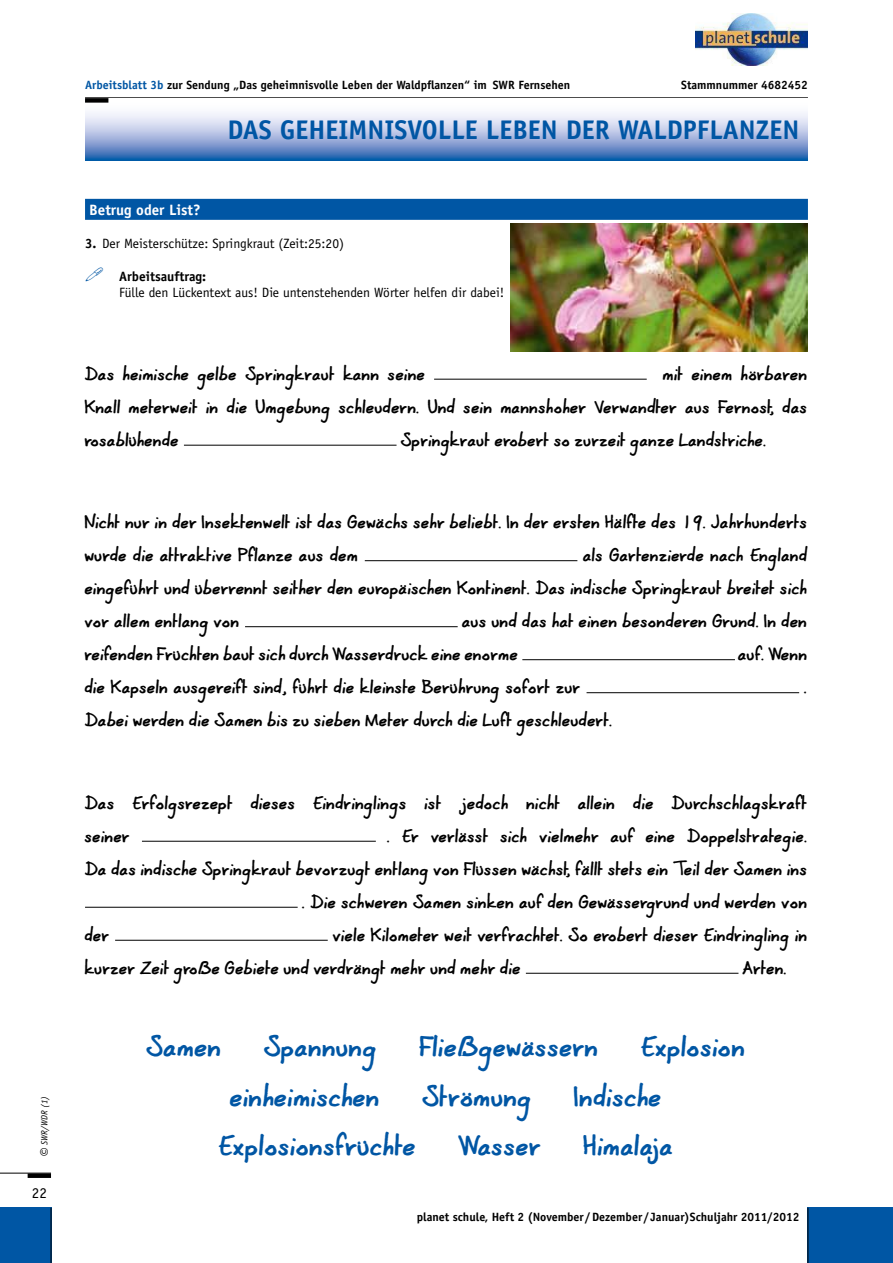
<style>
.page{position:relative;width:893px;height:1263px;background:#fff}
.page>*{position:absolute;margin:0;border:0;box-sizing:border-box;transform-origin:0 0}
.t1{font:700 27px "Officina Sans Std";color:#0056a4}
.t2{font:21px "Coert Schrift Dik";color:#0056a4}
.t3{font:700 15px "Officina Sans Std";color:#fff}
.t4{font:15px "Officina Sans Std";color:#000}
.t5{font:13.5px "Coert Schrift Dik";color:#000}
.t6{font:13.5px "Officina Sans Std";color:#000}
.t7{font:700 13.5px "Officina Sans Std";color:#000}
.t8{font:700 12px "Officina Sans Std";color:#000}
.t9{font:italic 9px "Officina Sans Std";color:#000}
.s1{font-size:16.5px}
.s2{color:#0056a4}
.s3{font-weight:700}
</style>
<div class="page">
<hr style="left:85px;top:97px;width:723px;height:1px;background:#000">
<div style="left:808px;top:1208px;width:85px;height:55px;background:#0056a4"></div>
<hr style="left:807px;top:1208px;width:1px;height:55px;background:#000">
<svg style="left:85px;top:99px;width:723px;height:62px"></svg>
<hr style="left:0;top:1173px;width:51px;height:1px;background:#000">
<div style="left:28px;top:1173px;width:23px;height:5px;background:#000"></div>
<div style="left:85px;top:98px;width:23px;height:5px;background:#000"></div>
<div style="left:0;top:1208px;width:51px;height:55px;background:#0056a4"></div>
<hr style="left:51px;top:1208px;width:1px;height:55px;background:#000">
<div style="left:85px;top:199px;width:723px;height:21px;background:#0056a4"></div>
<hr style="left:434px;top:379px;width:213px;height:1px;background:#000">
<hr style="left:184px;top:445px;width:213px;height:1px;background:#000">
<hr style="left:365px;top:560px;width:212px;height:1px;background:#000">
<hr style="left:245px;top:626px;width:213px;height:1px;background:#000">
<hr style="left:522px;top:659px;width:213px;height:1px;background:#000">
<hr style="left:587px;top:692px;width:212px;height:1px;background:#000">
<hr style="left:142px;top:841px;width:234px;height:1px;background:#000">
<hr style="left:85px;top:907px;width:213px;height:1px;background:#000">
<hr style="left:115px;top:940px;width:213px;height:1px;background:#000">
<hr style="left:526px;top:973px;width:212px;height:1px;background:#000">
<img style="left:510px;top:224px;width:298px;height:127px">
<img style="left:696px;top:14px;width:111px;height:52px">
<p class="t9" style="left:39px;top:1157px;width:63px;rotate:-90deg"><span class="s1">©</span> SWR/WDR (1)</p>
<p class="t4" style="left:32px;top:1184px;width:16px">22</p>
<p class="t8" style="left:85px;top:78px;width:487px"><span class="s2">Arbeitsblatt 3b</span> zur Sendung „Das geheimnisvolle Leben der Waldpflanzen“ im SWR Fernsehen</p>
<p class="t8" style="left:681px;top:78px;width:128px">Stammnummer 4682452</p>
<h1 class="t1" style="left:227px;top:113px;width:574px">Das geheimnisvolle Leben der Waldpflanzen</h1>
<p class="t3" style="left:89px;top:200px;width:113px">Betrug oder List?</p>
<p class="t6" style="left:85px;top:235px;width:261px"><span class="s3">3.</span> Der Meisterschütze: Springkraut (Zeit:25:20)</p>
<p class="t7" style="left:119px;top:267px;width:89px">Arbeitsauftrag:</p>
<p class="t6" style="left:119px;top:285px;width:387px">Fülle den Lückentext aus! Die untenstehenden Wörter helfen dir dabei!</p>
<p class="t5" style="left:85px;top:367px;width:342px">Das heimische gelbe Springkraut kann seine</p>
<p class="t5" style="left:663px;top:367px;width:146px">mit einem hörbaren</p>
<p class="t5" style="left:85px;top:400px;width:724px">Knall meterweit in die Umgebung schleudern. Und sein mannshoher Verwandter aus Fernost, das</p>
<p class="t5" style="left:85px;top:433px;width:96px">rosablühende</p>
<p class="t5" style="left:401px;top:433px;width:368px">Springkraut erobert so zurzeit ganze Landstriche.</p>
<p class="t5" style="left:85px;top:515px;width:724px">Nicht nur in der Insektenwelt ist das Gewächs sehr beliebt. In der ersten Hälfte des 19. Jahrhunderts</p>
<p class="t5" style="left:85px;top:548px;width:275px">wurde die attraktive Pflanze aus dem</p>
<p class="t5" style="left:583px;top:548px;width:226px">als Gartenzierde nach England</p>
<p class="t5" style="left:85px;top:581px;width:724px">eingeführt und überrennt seither den europäischen Kontinent. Das indische Springkraut breitet sich</p>
<p class="t5" style="left:85px;top:614px;width:157px">vor allem entlang von</p>
<p class="t5" style="left:462px;top:614px;width:347px">aus und das hat einen besonderen Grund. In den</p>
<p class="t5" style="left:85px;top:647px;width:435px">reifenden Früchten baut sich durch Wasserdruck eine enorme</p>
<p class="t5" style="left:738px;top:647px;width:71px">auf. Wenn</p>
<p class="t5" style="left:85px;top:680px;width:497px">die Kapseln ausgereift sind, führt die kleinste Berührung sofort zur</p>
<p class="t5" style="left:805px;top:680px;width:5px">.</p>
<p class="t5" style="left:85px;top:713px;width:529px">Dabei werden die Samen bis zu sieben Meter durch die Luft geschleudert.</p>
<p class="t5" style="left:85px;top:796px;width:32px">Das</p>
<p class="t5" style="left:133px;top:796px;width:102px">Erfolgsrezept</p>
<p class="t5" style="left:251px;top:796px;width:46px">dieses</p>
<p class="t5" style="left:314px;top:796px;width:95px">Eindringlings</p>
<p class="t5" style="left:425px;top:796px;width:19px">ist</p>
<p class="t5" style="left:460px;top:796px;width:51px">jedoch</p>
<p class="t5" style="left:527px;top:796px;width:36px">nicht</p>
<p class="t5" style="left:578px;top:796px;width:39px">allein</p>
<p class="t5" style="left:633px;top:796px;width:22px">die</p>
<p class="t5" style="left:672px;top:796px;width:137px">Durchschlagskraft</p>
<p class="t5" style="left:85px;top:829px;width:47px">seiner</p>
<p class="t5" style="left:387px;top:829px;width:422px">. Er verlässt sich vielmehr auf eine Doppelstrategie.</p>
<p class="t5" style="left:85px;top:862px;width:724px">Da das indische Springkraut bevorzugt entlang von Flüssen wächst, fällt stets ein Teil der Samen ins</p>
<p class="t5" style="left:303px;top:895px;width:507px">. Die schweren Samen sinken auf den Gewässergrund und werden von</p>
<p class="t5" style="left:85px;top:928px;width:26px">der</p>
<p class="t5" style="left:333px;top:928px;width:476px">viele Kilometer weit verfrachtet. So erobert dieser Eindringling in</p>
<p class="t5" style="left:85px;top:961px;width:438px">kurzer Zeit große Gebiete und verdrängt mehr und mehr die</p>
<p class="t5" style="left:743px;top:961px;width:46px">Arten.</p>
<h2 class="t2" style="left:147px;top:1036px;width:77px">Samen</h2>
<h2 class="t2" style="left:264px;top:1036px;width:115px">Spannung</h2>
<h2 class="t2" style="left:420px;top:1036px;width:181px">Fließgewässern</h2>
<h2 class="t2" style="left:641px;top:1036px;width:106px">Explosion</h2>
<h2 class="t2" style="left:230px;top:1086px;width:152px">einheimischen</h2>
<h2 class="t2" style="left:423px;top:1086px;width:111px">Strömung</h2>
<h2 class="t2" style="left:575px;top:1086px;width:89px">Indische</h2>
<h2 class="t2" style="left:219px;top:1135px;width:199px">Explosionsfrüchte</h2>
<h2 class="t2" style="left:459px;top:1135px;width:84px">Wasser</h2>
<h2 class="t2" style="left:584px;top:1135px;width:92px">Himalaja</h2>
<p class="t8" style="left:417px;top:1209px;width:384px">planet schule, Heft 2 (November /Dezember / Januar)Schuljahr 2011/2012</p>
</div>
